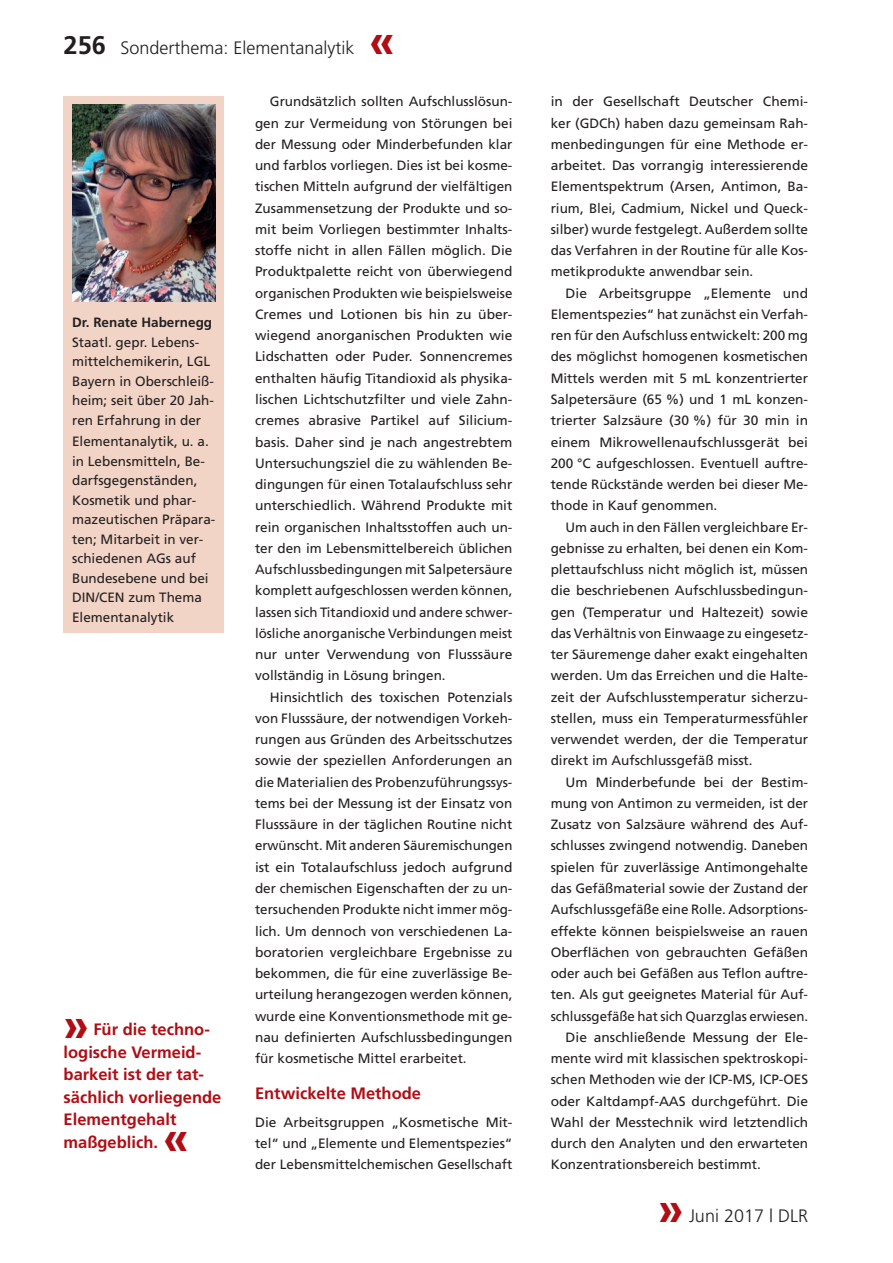
<style>
.page{position:relative;width:893px;height:1263px;background:#fff}
.page>*{position:absolute;margin:0;border:0;box-sizing:border-box;transform-origin:0 0}
.t1{font:700 46.5px "Frutiger";color:#b00d15}
.t2{font:300 18px "Frutiger";color:#231f20}
.t3{font:700 16.5px/22.5px "Frutiger";color:#b00d15}
.t4{font:13.5px/19.5px "Frutiger";color:#231f20}
.s1{font-weight:700;font-size:25.5px}
.s2{font-weight:700;font-size:46.5px;color:#b00d15}
.s3{font-weight:700}
</style>
<div class="page">
<div style="left:64px;top:96px;width:160px;height:537px;background:#f2d4c6"></div>
<img style="left:72px;top:104px;width:143px;height:198px">
<p class="t2" style="left:64px;top:40px;width:332px"><span class="s1">256</span> Sonderthema: Elementanalytik <span class="s2">«</span></p>
<p class="t4" style="left:72px;top:314px;width:143px"><span class="s3">Dr. Renate Habernegg<br></span>Staatl. gepr. Lebens&shy;mittelchemikerin, LGL<br>Bayern in Oberschleiß&shy;heim; seit über 20 Jah&shy;ren Erfahrung in der</p>
<p class="t4" style="left:72px;top:433px;width:145px">Elementanalytik, u. a. in Lebensmitteln, Be&shy;darfsgegenständen,<br>Kosmetik und phar&shy;mazeutischen Präpara&shy;ten; Mitarbeit in ver&shy;schiedenen AGs auf<br>Bundesebene und bei<br>DIN/CEN zum Thema<br>Elementanalytik</p>
<p class="t1" style="left:64px;top:1007px;width:27px">»</p>
<p class="t3" style="left:64px;top:1020px;width:159px;text-indent:30px">Für die techno&shy;logische Vermeid&shy;barkeit ist der tat&shy;sächlich vorliegende<br>Elementgehalt maßgeblich.</p>
<p class="t1" style="left:163px;top:1119px;width:27px">«</p>
<p class="t4" style="left:270px;top:93px;width:244px">Grundsätzlich sollten Aufschlusslösun-</p>
<p class="t4" style="left:255px;top:114px;width:259px">gen zur Vermeidung von Störungen bei</p>
<p class="t4" style="left:255px;top:136px;width:259px">der Messung oder Minderbefunden klar</p>
<p class="t4" style="left:255px;top:157px;width:259px">und farblos vorliegen. Dies ist bei kosme-</p>
<p class="t4" style="left:255px;top:178px;width:259px">tischen Mitteln aufgrund der vielfältigen</p>
<p class="t4" style="left:255px;top:199px;width:259px">Zusammensetzung der Produkte und so-</p>
<p class="t4" style="left:255px;top:221px;width:259px">mit beim Vorliegen bestimmter Inhalts-</p>
<p class="t4" style="left:255px;top:242px;width:259px">stoffe nicht in allen Fällen möglich. Die</p>
<p class="t4" style="left:255px;top:263px;width:259px">Produktpalette reicht von überwiegend</p>
<p class="t4" style="left:255px;top:284px;width:259px">organischen Produkten wie beispielsweise</p>
<p class="t4" style="left:255px;top:306px;width:259px">Cremes und Lotionen bis hin zu über-</p>
<p class="t4" style="left:255px;top:327px;width:259px">wiegend anorganischen Produkten wie</p>
<p class="t4" style="left:255px;top:348px;width:259px">Lidschatten oder Puder. Sonnencremes</p>
<p class="t4" style="left:255px;top:369px;width:259px">enthalten häufig Titandioxid als physika-</p>
<p class="t4" style="left:255px;top:391px;width:259px">lischen Lichtschutzfilter und viele Zahn-</p>
<p class="t4" style="left:255px;top:412px;width:259px">cremes abrasive Partikel auf Silicium-</p>
<p class="t4" style="left:255px;top:433px;width:259px">basis. Daher sind je nach angestrebtem</p>
<p class="t4" style="left:255px;top:454px;width:259px">Untersuchungsziel die zu wählenden Be-</p>
<p class="t4" style="left:255px;top:476px;width:259px">dingungen für einen Totalaufschluss sehr</p>
<p class="t4" style="left:255px;top:497px;width:259px">unterschiedlich. Während Produkte mit</p>
<p class="t4" style="left:255px;top:518px;width:259px">rein organischen Inhaltsstoffen auch un-</p>
<p class="t4" style="left:255px;top:539px;width:259px">ter den im Lebensmittelbereich üblichen</p>
<p class="t4" style="left:255px;top:561px;width:259px">Aufschlussbedingungen mit Salpetersäure</p>
<p class="t4" style="left:255px;top:582px;width:259px">komplett aufgeschlossen werden können,</p>
<p class="t4" style="left:255px;top:603px;width:259px">lassen sich Titandioxid und andere schwer-</p>
<p class="t4" style="left:255px;top:624px;width:259px">lösliche anorganische Verbindungen meist</p>
<p class="t4" style="left:255px;top:646px;width:259px">nur unter Verwendung von Flusssäure</p>
<p class="t4" style="left:255px;top:667px;width:192px">vollständig in Lösung bringen.</p>
<p class="t4" style="left:270px;top:688px;width:244px">Hinsichtlich des toxischen Potenzials</p>
<p class="t4" style="left:255px;top:710px;width:259px">von Flusssäure, der notwendigen Vorkeh-</p>
<p class="t4" style="left:255px;top:731px;width:259px">rungen aus Gründen des Arbeitsschutzes</p>
<p class="t4" style="left:255px;top:752px;width:259px">sowie der speziellen Anforderungen an</p>
<p class="t4" style="left:255px;top:773px;width:259px">die Materialien des Probenzuführungssys-</p>
<p class="t4" style="left:255px;top:795px;width:259px">tems bei der Messung ist der Einsatz von</p>
<p class="t4" style="left:255px;top:816px;width:259px">Flusssäure in der täglichen Routine nicht</p>
<p class="t4" style="left:255px;top:837px;width:259px">erwünscht. Mit anderen Säuremischungen</p>
<p class="t4" style="left:255px;top:858px;width:259px">ist ein Totalaufschluss jedoch aufgrund</p>
<p class="t4" style="left:255px;top:880px;width:259px">der chemischen Eigenschaften der zu un-</p>
<p class="t4" style="left:255px;top:901px;width:259px">tersuchenden Produkte nicht immer mög-</p>
<p class="t4" style="left:255px;top:922px;width:259px">lich. Um dennoch von verschiedenen La-</p>
<p class="t4" style="left:255px;top:943px;width:259px">boratorien vergleichbare Ergebnisse zu</p>
<p class="t4" style="left:255px;top:965px;width:259px">bekommen, die für eine zuverlässige Be-</p>
<p class="t4" style="left:255px;top:986px;width:259px">urteilung herangezogen werden können,</p>
<p class="t4" style="left:255px;top:1007px;width:259px">wurde eine Konventionsmethode mit ge-</p>
<p class="t4" style="left:255px;top:1028px;width:259px">nau definierten Aufschlussbedingungen</p>
<p class="t4" style="left:255px;top:1050px;width:213px">für kosmetische Mittel erarbeitet.</p>
<p class="t3" style="left:255px;top:1084px;width:167px">Entwickelte Methode</p>
<p class="t4" style="left:255px;top:1113px;width:259px;line-height:21.3px;text-align:justify">Die Arbeitsgruppen „Kosmetische Mit&shy;tel“ und „Elemente und Elementspezies“ der Lebensmittelchemischen Gesellschaft</p>
<p class="t4" style="left:550px;top:93px;width:259px">in der Gesellschaft Deutscher Chemi-</p>
<p class="t4" style="left:550px;top:114px;width:259px">ker (GDCh) haben dazu gemeinsam Rah-</p>
<p class="t4" style="left:550px;top:136px;width:259px">menbedingungen für eine Methode er-</p>
<p class="t4" style="left:550px;top:157px;width:259px">arbeitet. Das vorrangig interessierende</p>
<p class="t4" style="left:550px;top:178px;width:259px">Elementspektrum (Arsen, Antimon, Ba-</p>
<p class="t4" style="left:550px;top:199px;width:259px">rium, Blei, Cadmium, Nickel und Queck-</p>
<p class="t4" style="left:550px;top:221px;width:259px">silber) wurde festgelegt. Außerdem sollte</p>
<p class="t4" style="left:550px;top:242px;width:259px">das Verfahren in der Routine für alle Kos-</p>
<p class="t4" style="left:550px;top:263px;width:204px">metikprodukte anwendbar sein.</p>
<p class="t4" style="left:565px;top:284px;width:244px">Die Arbeitsgruppe „Elemente und</p>
<p class="t4" style="left:550px;top:306px;width:259px">Elementspezies“ hat zunächst ein Verfah-</p>
<p class="t4" style="left:550px;top:327px;width:259px">ren für den Aufschluss entwickelt: 200 mg</p>
<p class="t4" style="left:550px;top:348px;width:259px">des möglichst homogenen kosmetischen</p>
<p class="t4" style="left:550px;top:369px;width:259px">Mittels werden mit 5 mL konzentrierter</p>
<p class="t4" style="left:550px;top:391px;width:259px">Salpetersäure (65 %) und 1 mL konzen-</p>
<p class="t4" style="left:550px;top:412px;width:259px">trierter Salzsäure (30 %) für 30 min in</p>
<p class="t4" style="left:550px;top:433px;width:259px">einem Mikrowellenaufschlussgerät bei</p>
<p class="t4" style="left:550px;top:454px;width:259px">200 °C aufgeschlossen. Eventuell auftre-</p>
<p class="t4" style="left:550px;top:476px;width:259px">tende Rückstände werden bei dieser Me-</p>
<p class="t4" style="left:550px;top:497px;width:168px">thode in Kauf genommen.</p>
<p class="t4" style="left:565px;top:518px;width:244px">Um auch in den Fällen vergleichbare Er-</p>
<p class="t4" style="left:550px;top:539px;width:259px">gebnisse zu erhalten, bei denen ein Kom-</p>
<p class="t4" style="left:550px;top:561px;width:259px">plettaufschluss nicht möglich ist, müssen</p>
<p class="t4" style="left:550px;top:582px;width:259px">die beschriebenen Aufschlussbedingun-</p>
<p class="t4" style="left:550px;top:603px;width:259px">gen (Temperatur und Haltezeit) sowie</p>
<p class="t4" style="left:550px;top:624px;width:259px">das Verhältnis von Einwaage zu eingesetz-</p>
<p class="t4" style="left:550px;top:646px;width:259px">ter Säuremenge daher exakt eingehalten</p>
<p class="t4" style="left:550px;top:667px;width:259px">werden. Um das Erreichen und die Halte-</p>
<p class="t4" style="left:550px;top:688px;width:259px">zeit der Aufschlusstemperatur sicherzu-</p>
<p class="t4" style="left:550px;top:710px;width:259px">stellen, muss ein Temperaturmessfühler</p>
<p class="t4" style="left:550px;top:731px;width:259px">verwendet werden, der die Temperatur</p>
<p class="t4" style="left:550px;top:752px;width:203px">direkt im Aufschlussgefäß misst.</p>
<p class="t4" style="left:565px;top:773px;width:244px">Um Minderbefunde bei der Bestim-</p>
<p class="t4" style="left:550px;top:795px;width:259px">mung von Antimon zu vermeiden, ist der</p>
<p class="t4" style="left:550px;top:816px;width:259px">Zusatz von Salzsäure während des Auf-</p>
<p class="t4" style="left:550px;top:837px;width:259px">schlusses zwingend notwendig. Daneben</p>
<p class="t4" style="left:550px;top:858px;width:259px">spielen für zuverlässige Antimongehalte</p>
<p class="t4" style="left:550px;top:880px;width:259px">das Gefäßmaterial sowie der Zustand der</p>
<p class="t4" style="left:550px;top:901px;width:259px">Aufschlussgefäße eine Rolle. Adsorptions-</p>
<p class="t4" style="left:550px;top:922px;width:259px">effekte können beispielsweise an rauen</p>
<p class="t4" style="left:550px;top:943px;width:259px">Oberflächen von gebrauchten Gefäßen</p>
<p class="t4" style="left:550px;top:965px;width:259px">oder auch bei Gefäßen aus Teflon auftre-</p>
<p class="t4" style="left:550px;top:986px;width:259px">ten. Als gut geeignetes Material für Auf-</p>
<p class="t4" style="left:550px;top:1007px;width:259px">schlussgefäße hat sich Quarzglas erwiesen.</p>
<p class="t4" style="left:565px;top:1028px;width:244px">Die anschließende Messung der Ele-</p>
<p class="t4" style="left:550px;top:1050px;width:259px">mente wird mit klassischen spektroskopi-</p>
<p class="t4" style="left:550px;top:1071px;width:259px">schen Methoden wie der ICP-MS, ICP-OES</p>
<p class="t4" style="left:550px;top:1092px;width:259px">oder Kaltdampf-AAS durchgeführt. Die</p>
<p class="t4" style="left:550px;top:1113px;width:259px">Wahl der Messtechnik wird letztendlich</p>
<p class="t4" style="left:550px;top:1135px;width:259px">durch den Analyten und den erwarteten</p>
<p class="t4" style="left:550px;top:1156px;width:212px">Konzentrationsbereich bestimmt.</p>
<p class="t1" style="left:658px;top:1190px;width:27px">»</p>
<p class="t2" style="left:689px;top:1209px;width:121px">Juni 2017 | DLR</p>
</div>
